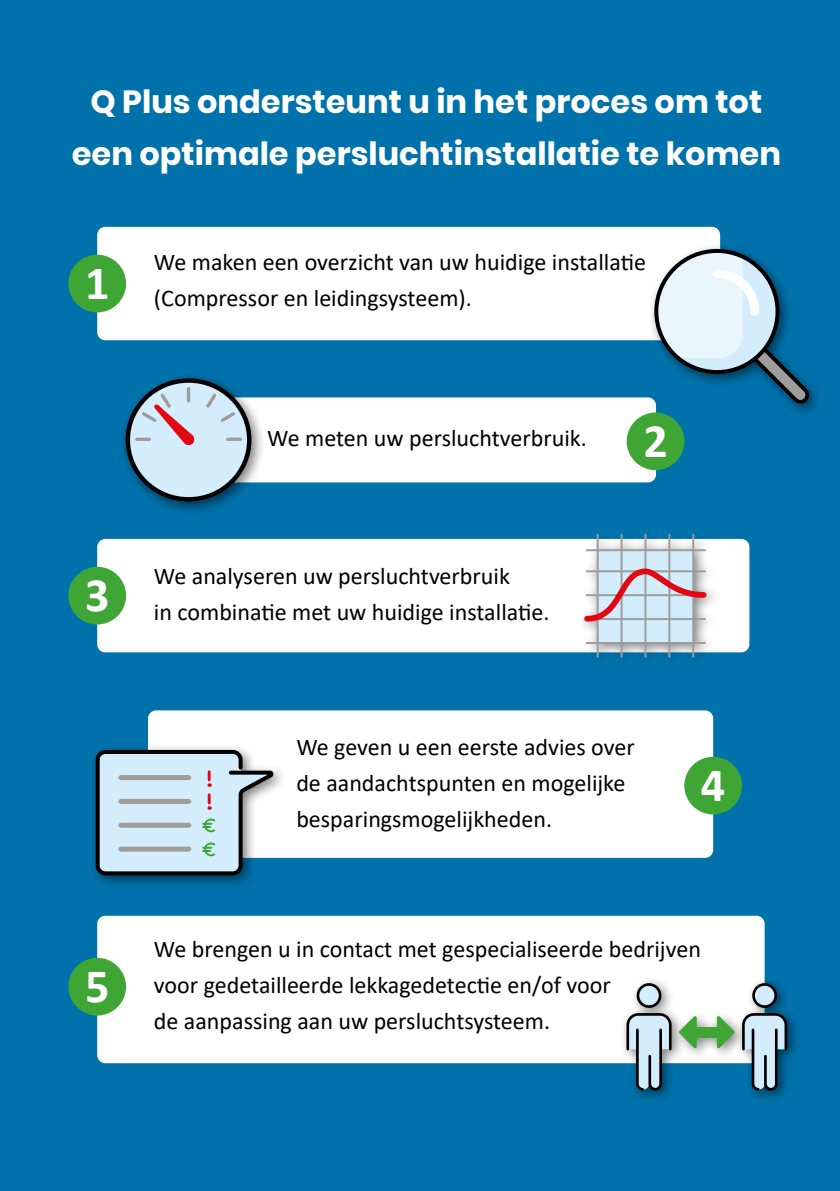
<style>
.page{position:relative;width:840px;height:1191px;background:#fff}
.page>*{position:absolute;margin:0;border:0;box-sizing:border-box;transform-origin:0 0}
.t1{font:700 48px "Calibri";color:#fff}
.t2{font:700 32px/52px "Poppins";color:#fff;text-align:center}
.t3{font:24px/36px "Calibri";color:#000}
.s1{font-weight:700;font-size:48px;color:#fff}
</style>
<div class="page">
<div style="left:0;top:0;width:839px;height:1191px;background:#0072ab"></div>
<div style="left:97px;top:227px;width:622px;height:113px;background:#fff;border-radius:8px"></div>
<div style="left:97px;top:539px;width:652px;height:113px;background:#fff;border-radius:8px"></div>
<div style="left:148px;top:710px;width:564px;height:148px;background:#fff;border-radius:8px"></div>
<div style="left:97px;top:915px;width:667px;height:148px;background:#fff;border-radius:8px"></div>
<div style="left:68px;top:255px;width:58px;height:57px;background:#3fa535;border-radius:50%"></div>
<div style="left:68px;top:567px;width:58px;height:57px;background:#3fa535;border-radius:50%"></div>
<div style="left:684px;top:756px;width:57px;height:58px;background:#3fa535;border-radius:50%"></div>
<div style="left:68px;top:957px;width:58px;height:58px;background:#3fa535;border-radius:50%"></div>
<div style="left:89px;top:743px;width:198px;height:147px;background:#000;opacity:.5"></div>
<svg style="left:94px;top:748px;width:181px;height:129px;background:#b2c7d2"></svg>
<div style="left:618px;top:976px;width:182px;height:128px;background:#000;opacity:.5"></div>
<svg style="left:716px;top:1015px;width:18px;height:33px"></svg>
<svg style="left:678px;top:1015px;width:18px;height:33px"></svg>
<div style="left:695px;top:1027px;width:22px;height:10px;background:#3fa535"></div>
<div style="left:637px;top:984px;width:23px;height:22px;background:#d4edfc;border-radius:50%"></div>
<div style="left:636px;top:983px;width:25px;height:25px;border:3px solid #000;border-radius:50%"></div>
<svg style="left:624px;top:1011px;width:48px;height:80px;background:#88a6b6"></svg>
<div style="left:753px;top:984px;width:22px;height:22px;background:#d4edfc;border-radius:50%"></div>
<div style="left:751px;top:983px;width:25px;height:25px;border:3px solid #000;border-radius:50%"></div>
<svg style="left:740px;top:1011px;width:48px;height:80px;background:#7b9eb1"></svg>
<div style="left:159px;top:397px;width:496px;height:85px;background:#fff;border-radius:8px"></div>
<div style="left:626px;top:412px;width:58px;height:58px;background:#3fa535;border-radius:50%"></div>
<div style="left:576px;top:527px;width:143px;height:143px;background:#000;opacity:.5"></div>
<div style="left:597px;top:550px;width:96px;height:93px;background:#d4edfc"></div>
<hr style="left:596px;top:534px;width:2px;height:123px;background:#9d9d9c">
<hr style="left:620px;top:534px;width:2px;height:123px;background:#9d9d9c">
<hr style="left:644px;top:534px;width:2px;height:123px;background:#9d9d9c">
<hr style="left:668px;top:534px;width:2px;height:123px;background:#9d9d9c">
<hr style="left:692px;top:534px;width:2px;height:123px;background:#9d9d9c">
<hr style="left:586px;top:642px;width:118px;height:2px;background:#9d9d9c">
<svg style="left:581px;top:565px;width:128px;height:59px"></svg>
<hr style="left:586px;top:549px;width:118px;height:2px;background:#9d9d9c">
<div style="left:118px;top:371px;width:148px;height:145px;background:#000;opacity:.5"></div>
<div style="left:129px;top:381px;width:119px;height:117px;background:#d4edfc;border-radius:50%"></div>
<div style="left:125px;top:378px;width:126px;height:123px;border:4px solid #000;border-radius:50%"></div>
<svg style="left:206px;top:391px;width:32px;height:31px"></svg>
<svg style="left:227px;top:437px;width:13px;height:4px"></svg>
<svg style="left:139px;top:388px;width:56px;height:58px"></svg>
<div style="left:647px;top:243px;width:176px;height:175px;background:#000;opacity:.5"></div>
<svg style="left:655px;top:251px;width:157px;height:155px"></svg>
<h2 class="t2" style="left:72px;top:76px;width:710px">Q Plus ondersteunt u in het proces om tot een optimale persluchtinstallatie te komen</h2>
<h1 class="t1" style="left:85px;top:249px;width:26px">1</h1>
<h1 class="t1" style="left:85px;top:561px;width:26px">3</h1>
<h1 class="t1" style="left:85px;top:952px;width:26px">5</h1>
<p class="t3" style="left:154px;top:244px;width:493px">We maken een overzicht van uw huidige installatie (Compressor en leidingsysteem).</p>
<p class="t3" style="left:267px;top:419px;width:402px">We meten uw persluchtverbruik. <span class="s1">2</span></p>
<p class="t3" style="left:154px;top:558px;width:397px">We analyseren uw persluchtverbruik<br>in combinatie met uw huidige installatie.</p>
<p class="t3" style="left:296px;top:728px;width:340px">We geven u een eerste advies over de aandachtspunten en mogelijke besparingsmogelijkheden.</p>
<h1 class="t1" style="left:700px;top:751px;width:26px">4</h1>
<p class="t3" style="left:154px;top:930px;width:548px">We brengen u in contact met gespecialiseerde bedrijven voor gedetailleerde lekkagedetectie en/of voor<br>de aanpassing aan uw persluchtsysteem.</p>
</div>
